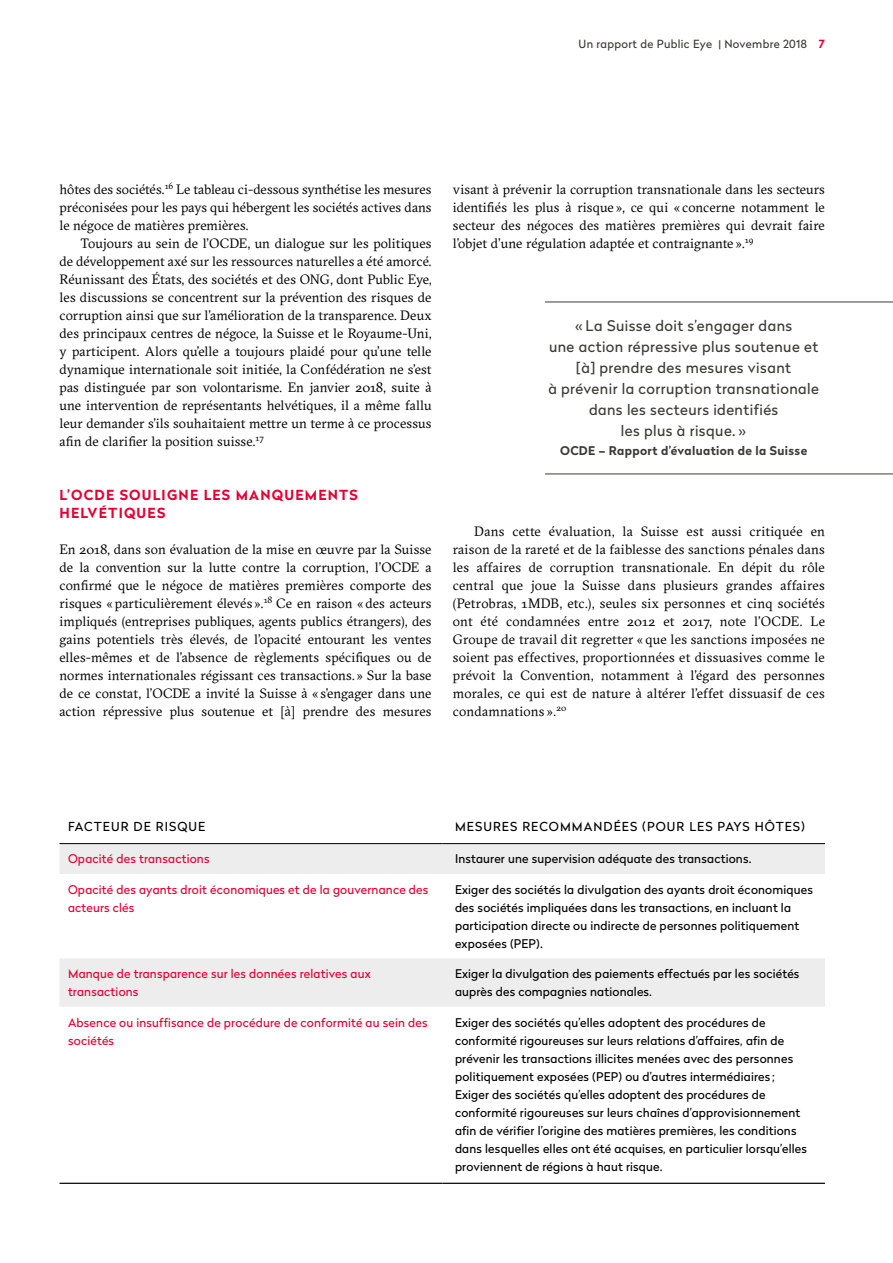
<style>
.page{position:relative;width:893px;height:1263px;background:#fff}
.page>*{position:absolute;margin:0;border:0;box-sizing:border-box;transform-origin:0 0}
._07_Quote{font:14.7px/21px "Radikal";letter-spacing:.03em;color:#3c3b35;text-align:center}
._01_Untertitel_1{font:700 13.8px/18px "Radikal";letter-spacing:.085em;color:#e40134}
._03_Lauftext_mE{font:13.5px/18px "GT Sectra";letter-spacing:.01em;color:#000;text-align:justify}
._03_Lauftext_oE{font:13.5px/18px "GT Sectra";letter-spacing:.005em;color:#000;text-align:justify}
._05_Tabelle-Kopf{font:12.3px "Radikal";letter-spacing:.085em;color:#000}
._05_Tabelle_Laufschr{font:12px/18px "Radikal";letter-spacing:.015em;color:#000}
._05_Tabelle_Laufschr-2{font:12px/18px "Radikal";letter-spacing:.015em;color:#e40134}
._07_Quote-2{font:700 12px "Radikal";letter-spacing:.03em;color:#3c3b35}
.t1{font:11.25px "Radikal";letter-spacing:.03em;color:#3c3b35}
.s1{font-weight:700;color:#e40134}
</style>
<div class="page">
<svg style="left:60px;top:844px;width:765px;height:163px"></svg>
<hr style="left:60px;top:843px;width:382px;height:1px;background:#000">
<hr style="left:442px;top:843px;width:383px;height:1px;background:#000">
<hr style="left:60px;top:1183px;width:382px;height:1px;background:#000">
<hr style="left:442px;top:1183px;width:383px;height:1px;background:#000">
<hr style="left:545px;top:473px;width:348px;height:1px;background:#3c3b35">
<hr style="left:545px;top:301px;width:348px;height:1px;background:#3c3b35">
<p class="t1" style="left:578px;top:36px;width:248px">Un rapport de Public Eye | Novembre 2018 <span class="s1">7</span></p>
<p class="_03_Lauftext_mE" style="left:60px;top:180px;width:374px">hôtes des sociétés.<sup>16</sup> Le tableau ci-dessous synthétise les mesures préconisées pour les pays qui hébergent les sociétés actives dans le négoce de matières premières.</p>
<p class="_03_Lauftext_mE" style="left:60px;top:234px;width:374px;text-indent:21px">Toujours au sein de l’OCDE, un dialogue sur les politiques de développement axé sur les ressources naturelles a été amorcé.<br>Réunissant des États, des sociétés et des ONG, dont Public Eye, les discussions se concentrent sur la prévention des risques de corruption ainsi que sur l’amélioration de la transparence. Deux des principaux centres de négoce, la Suisse et le Royaume-Uni, y participent. Alors qu’elle a toujours plaidé pour qu’une telle dynamique internationale soit initiée, la Confédération ne s’est pas distinguée par son volontarisme. En janvier 2018, suite à une intervention de représentants helvétiques, il a même fallu leur demander s’ils souhaitaient mettre un terme à ce processus afin de clarifier la position suisse.<sup>17</sup></p>
<p class="_01_Untertitel_1" style="left:60px;top:485px;width:300px">L’OCDE SOULIGNE LES MANQUEMENTS<br>HELVÉTIQUES</p>
<p class="_03_Lauftext_oE" style="left:60px;top:540px;width:374px">En 2018, dans son évaluation de la mise en œuvre par la Suisse de la convention sur la lutte contre la corruption, l’OCDE a confirmé que le négoce de matières premières comporte des risques « particulièrement élevés ».<sup>18</sup> Ce en raison « des acteurs impliqués (entreprises publiques, agents publics étrangers), des gains potentiels très élevés, de l’opacité entourant les ventes elles-mêmes et de l’absence de règlements spécifiques ou de normes internationales régissant ces transactions. » Sur la base de ce constat, l’OCDE a invité la Suisse à « s’engager dans une action répressive plus soutenue et [à] prendre des mesures</p>
<p class="_03_Lauftext_oE" style="left:453px;top:180px;width:374px">visant à prévenir la corruption transnationale dans les secteurs identifiés les plus à risque », ce qui « concerne notamment le secteur des négoces des matières premières qui devrait faire l’objet d’une régulation adaptée et contraignante ».<sup>19</sup></p>
<p class="_07_Quote" style="left:548px;top:314px;width:272px">« La Suisse doit s’engager dans<br>une action répressive plus soutenue et [à] prendre des mesures visant<br>à prévenir la corruption transnationale dans les secteurs identifiés<br>les plus à risque. »</p>
<p class="_07_Quote-2" style="left:560px;top:442px;width:249px">OCDE – Rapport d’évaluation de la Suisse</p>
<p class="_03_Lauftext_mE" style="left:453px;top:522px;width:374px;text-indent:21px">Dans cette évaluation, la Suisse est aussi critiquée en raison de la rareté et de la faiblesse des sanctions pénales dans les affaires de corruption transnationale. En dépit du rôle central que joue la Suisse dans plusieurs grandes affaires (Petrobras, 1MDB, etc.), seules six personnes et cinq sociétés ont été condamnées entre 2012 et 2017, note l’OCDE. Le Groupe de travail dit regretter « que les sanctions imposées ne soient pas effectives, proportionnées et dissuasives comme le prévoit la Convention, notamment à l’égard des personnes morales, ce qui est de nature à altérer l’effet dissuasif de ces condamnations ».<sup>20</sup></p>
<p class="_05_Tabelle-Kopf" style="left:68px;top:818px;width:139px">FACTEUR DE RISQUE</p>
<p class="_05_Tabelle-Kopf" style="left:455px;top:818px;width:351px">MESURES RECOMMANDÉES (POUR LES PAYS HÔTES)</p>
<p class="_05_Tabelle_Laufschr-2" style="left:68px;top:849px;width:143px">Opacité des transactions</p>
<p class="_05_Tabelle_Laufschr" style="left:455px;top:849px;width:298px">Instaurer une supervision adéquate des transactions.</p>
<p class="_05_Tabelle_Laufschr-2" style="left:68px;top:880px;width:362px">Opacité des ayants droit économiques et de la gouvernance des acteurs clés</p>
<p class="_05_Tabelle_Laufschr" style="left:455px;top:880px;width:359px">Exiger des sociétés la divulgation des ayants droit économiques des sociétés impliquées dans les transactions, en incluant la participation directe ou indirecte de personnes politiquement exposées (PEP).</p>
<p class="_05_Tabelle_Laufschr-2" style="left:68px;top:964px;width:304px">Manque de transparence sur les données relatives aux transactions</p>
<p class="_05_Tabelle_Laufschr" style="left:455px;top:964px;width:346px">Exiger la divulgation des paiements effectués par les sociétés auprès des compagnies nationales.</p>
<p class="_05_Tabelle_Laufschr-2" style="left:68px;top:1012px;width:361px">Absence ou insuffisance de procédure de conformité au sein des sociétés</p>
<p class="_05_Tabelle_Laufschr" style="left:455px;top:1012px;width:340px">Exiger des sociétés qu’elles adoptent des procédures de conformité rigoureuses sur leurs relations d’affaires, afin de prévenir les transactions illicites menées avec des personnes politiquement exposées (PEP) ou d’autres intermédiaires ;</p>
<p class="_05_Tabelle_Laufschr" style="left:455px;top:1084px;width:353px">Exiger des sociétés qu’elles adoptent des procédures de conformité rigoureuses sur leurs chaînes d’approvisionnement afin de vérifier l’origine des matières premières, les conditions dans lesquelles elles ont été acquises, en particulier lorsqu’elles proviennent de régions à haut risque.</p>
</div>
